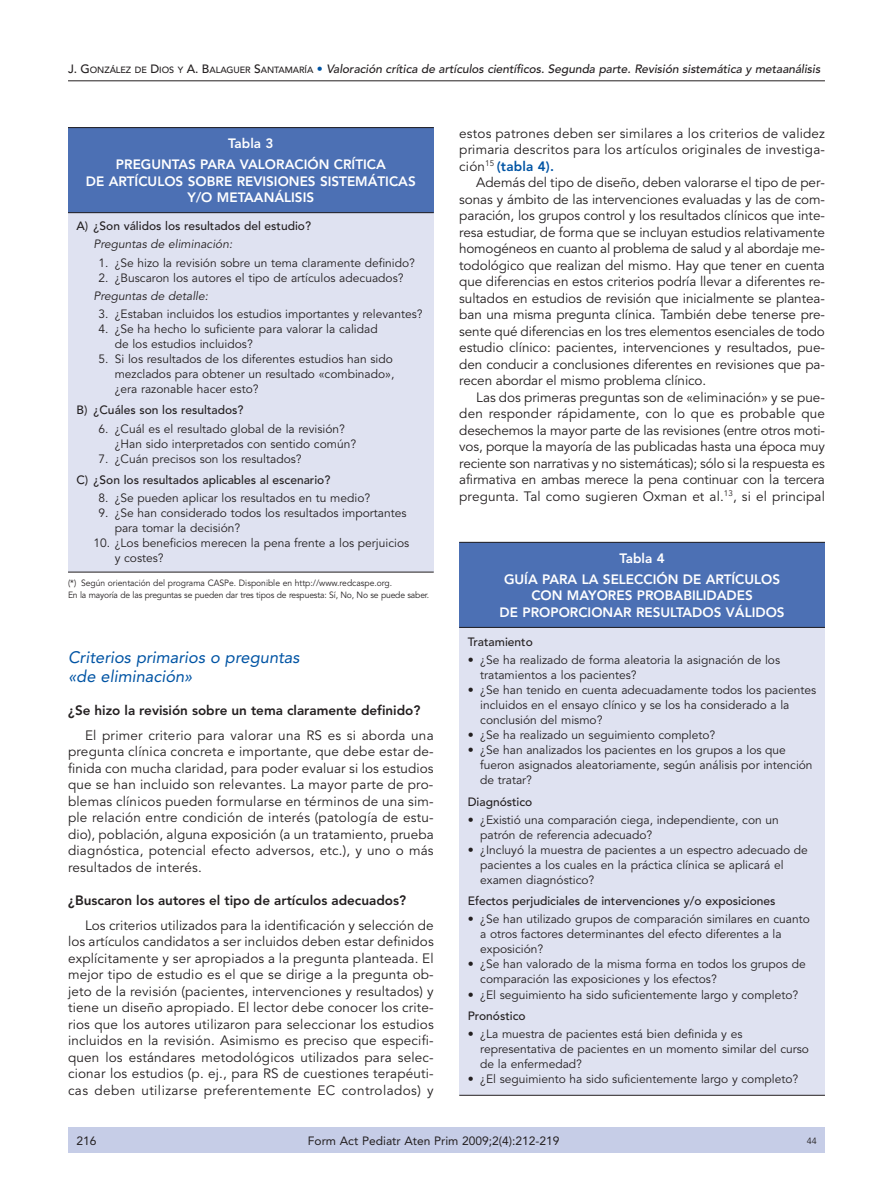
<style>
.page{position:relative;width:893px;height:1191px;background:#fff}
.page>*{position:absolute;margin:0;border:0;box-sizing:border-box;transform-origin:0 0}
.t1{font:16.5px/19.5px "Avenir";color:#0054a4}
.t2{font:13.5px/16.5px "Avenir";letter-spacing:.01em;color:#231f20;text-align:justify}
.t3{font:800 13.5px/20.7px "Avenir";color:#fff;text-align:center}
.t4{font:800 13.5px "Avenir";color:#231f20}
.t5{font:12px/15px "Avenir";color:#231f20}
.t6{font:500 12px "Avenir";color:#231f20}
.t7{font:12px "Avenir";color:#231f20}
.t8{font:9px/12px "Avenir";letter-spacing:-.015em;color:#231f20;scale:.95 1}
.t9{font:9px "Avenir";letter-spacing:-.015em;color:#231f20}
.s1{font-size:9px}
.s2{color:#0054a4}
.s3{font-weight:800;color:#0054a4}
</style>
<div class="page">
<div style="left:68px;top:1127px;width:757px;height:25px;background:#c6cde7"></div>
<hr style="left:68px;top:80px;width:757px;height:1px;background:#231f20">
<div style="left:68px;top:213px;width:366px;height:359px;background:#dfe2f1"></div>
<div style="left:68px;top:128px;width:366px;height:85px;background:#4c70b4"></div>
<hr style="left:68px;top:212px;width:366px;height:1px;background:#231f20">
<hr style="left:68px;top:572px;width:366px;height:1px;background:#231f20">
<div style="left:459px;top:542px;width:366px;height:553px;background:#dfe2f1"></div>
<div style="left:459px;top:542px;width:366px;height:85px;background:#4c70b4"></div>
<hr style="left:459px;top:627px;width:366px;height:1px;background:#231f20">
<hr style="left:459px;top:1095px;width:366px;height:1px;background:#231f20">
<hr style="left:459px;top:542px;width:366px;height:1px;background:#231f20">
<hr style="left:68px;top:127px;width:366px;height:1px;background:#231f20">
<p class="t6" style="left:68px;top:64px;width:755px">J. G<span class="s1">ONZÁLEZ DE</span> D<span class="s1">IOS Y</span> A. B<span class="s1">ALAGUER</span> S<span class="s1">ANTAMARÍA</span> <span class="s2">•</span> Valoración crítica de artículos científicos. Segunda parte. Revisión sistemática y metaanálisis</p>
<p class="t3" style="left:116px;top:134px;width:271px">Tabla 3<br>PREGUNTAS PARA VALORACIÓN CRÍTICA</p>
<p class="t3" style="left:86px;top:174px;width:331px;line-height:16.5px">DE ARTÍCULOS SOBRE REVISIONES SISTEMÁTICAS<br>Y/O METAANÁLISIS</p>
<p class="t6" style="left:77px;top:221px;width:236px">A) ¿Son válidos los resultados del estudio?</p>
<p class="t5" style="left:94px;top:238px;width:142px">Preguntas de eliminación:</p>
<p class="t5" style="left:98px;top:256px;width:318px">1. ¿Se hizo la revisión sobre un tema claramente definido?</p>
<p class="t5" style="left:94px;top:270px;width:312px;line-height:18.1px;text-indent:5px">2. ¿Buscaron los autores el tipo de artículos adecuados?<br>Preguntas de detalle:</p>
<p class="t5" style="left:98px;top:308px;width:326px">3. ¿Estaban incluidos los estudios importantes y relevantes?</p>
<p class="t5" style="left:115px;top:323px;width:264px;text-indent:-16px">4. ¿Se ha hecho lo suficiente para valorar la calidad de los estudios incluidos?</p>
<p class="t5" style="left:115px;top:353px;width:281px;text-align:justify;text-indent:-16px">5. Si los resultados de los diferentes estudios han sido mezclados para obtener un resultado «combinado», ¿era razonable hacer esto?</p>
<p class="t6" style="left:77px;top:405px;width:168px">B) ¿Cuáles son los resultados?</p>
<p class="t5" style="left:115px;top:422px;width:243px;text-indent:-16px">6. ¿Cuál es el resultado global de la revisión? ¿Han sido interpretados con sentido común?</p>
<p class="t5" style="left:98px;top:452px;width:205px">7. ¿Cuán precisos son los resultados?</p>
<p class="t6" style="left:77px;top:475px;width:255px">C) ¿Son los resultados aplicables al escenario?</p>
<p class="t5" style="left:98px;top:492px;width:273px">8. ¿Se pueden aplicar los resultados en tu medio?</p>
<p class="t5" style="left:115px;top:507px;width:293px;text-indent:-16px">9. ¿Se han considerado todos los resultados importantes para tomar la decisión?</p>
<p class="t5" style="left:115px;top:537px;width:296px;text-indent:-21px">10. ¿Los beneficios merecen la pena frente a los perjuicios y costes?</p>
<p class="t8" style="left:68px;top:578px;width:382px">(*) Según orientación del programa CASPe. Disponible en http://www.redcaspe.org.<br>En la mayoría de las preguntas se pueden dar tres tipos de respuesta: Sí, No, No se puede saber.</p>
<p class="t1" style="left:68px;top:648px;width:235px">Criterios primarios o preguntas «de eliminación»</p>
<p class="t4" style="left:68px;top:705px;width:354px">¿Se hizo la revisión sobre un tema claramente definido?</p>
<p class="t2" style="left:68px;top:728px;width:367px;text-indent:17px">El primer criterio para valorar una RS es si aborda una pregunta clínica concreta e importante, que debe estar de&shy;finida con mucha claridad, para poder evaluar si los estudios que se han incluido son relevantes. La mayor parte de pro&shy;blemas clínicos pueden formularse en términos de una sim&shy;ple relación entre condición de interés (patología de estu&shy;dio), población, alguna exposición (a un tratamiento, prueba diagnóstica, potencial efecto adversos, etc.), y uno o más resultados de interés.</p>
<p class="t4" style="left:68px;top:894px;width:340px">¿Buscaron los autores el tipo de artículos adecuados?</p>
<p class="t2" style="left:68px;top:918px;width:367px;text-indent:17px">Los criterios utilizados para la identificación y selección de los artículos candidatos a ser incluidos deben estar definidos explícitamente y ser apropiados a la pregunta planteada. El mejor tipo de estudio es el que se dirige a la pregunta ob&shy;jeto de la revisión (pacientes, intervenciones y resultados) y tiene un diseño apropiado. El lector debe conocer los crite&shy;rios que los autores utilizaron para seleccionar los estudios incluidos en la revisión. Asimismo es preciso que especifi&shy;quen los estándares metodológicos utilizados para selec&shy;cionar los estudios (p. ej., para RS de cuestiones terapéuti&shy;cas deben utilizarse preferentemente EC controlados) y</p>
<p class="t2" style="left:459px;top:126px;width:367px">estos patrones deben ser similares a los criterios de validez primaria descritos para los artículos originales de investiga&shy;ción<sup>15</sup> <span class="s3">(tabla 4).</span></p>
<p class="t2" style="left:459px;top:176px;width:367px;text-indent:17px">Además del tipo de diseño, deben valorarse el tipo de per&shy;sonas y ámbito de las intervenciones evaluadas y las de com&shy;paración, los grupos control y los resultados clínicos que inte&shy;resa estudiar, de forma que se incluyan estudios relativamente homogéneos en cuanto al problema de salud y al abordaje me&shy;todológico que realizan del mismo. Hay que tener en cuenta que diferencias en estos criterios podría llevar a diferentes re&shy;sultados en estudios de revisión que inicialmente se plantea&shy;ban una misma pregunta clínica. También debe tenerse pre&shy;sente qué diferencias en los tres elementos esenciales de todo estudio clínico: pacientes, intervenciones y resultados, pue&shy;den conducir a conclusiones diferentes en revisiones que pa&shy;recen abordar el mismo problema clínico.</p>
<p class="t2" style="left:459px;top:390px;width:367px;text-indent:17px">Las dos primeras preguntas son de «eliminación» y se pue&shy;den responder rápidamente, con lo que es probable que desechemos la mayor parte de las revisiones (entre otros moti&shy;vos, porque la mayoría de las publicadas hasta una época muy reciente son narrativas y no sistemáticas); sólo si la respuesta es afirmativa en ambas merece la pena continuar con la tercera pregunta. Tal como sugieren Oxman et al.<sup>13</sup>, si el principal</p>
<p class="t3" style="left:504px;top:549px;width:278px">Tabla 4<br>GUÍA PARA LA SELECCIÓN DE ARTÍCULOS</p>
<p class="t3" style="left:499px;top:588px;width:287px;line-height:16.5px">CON MAYORES PROBABILIDADES<br>DE PROPORCIONAR RESULTADOS VÁLIDOS</p>
<p class="t6" style="left:468px;top:637px;width:67px">Tratamiento</p>
<p class="t5" style="left:480px;top:654px;width:301px;text-indent:-12px">• ¿Se ha realizado de forma aleatoria la asignación de los tratamientos a los pacientes?</p>
<p class="t5" style="left:480px;top:684px;width:337px;text-indent:-12px">• ¿Se han tenido en cuenta adecuadamente todos los pacientes incluidos en el ensayo clínico y se los ha considerado a la conclusión del mismo?</p>
<p class="t5" style="left:468px;top:729px;width:249px">• ¿Se ha realizado un seguimiento completo?</p>
<p class="t5" style="left:480px;top:744px;width:334px;text-indent:-12px">• ¿Se han analizados los pacientes en los grupos a los que fueron asignados aleatoriamente, según análisis por intención de tratar?</p>
<p class="t6" style="left:468px;top:796px;width:66px">Diagnóstico</p>
<p class="t5" style="left:480px;top:813px;width:300px;text-indent:-12px">• ¿Existió una comparación ciega, independiente, con un patrón de referencia adecuado?</p>
<p class="t5" style="left:480px;top:843px;width:329px;text-indent:-12px">• ¿Incluyó la muestra de pacientes a un espectro adecuado de pacientes a los cuales en la práctica clínica se aplicará el examen diagnóstico?</p>
<p class="t6" style="left:468px;top:896px;width:309px">Efectos perjudiciales de intervenciones y/o exposiciones</p>
<p class="t5" style="left:480px;top:913px;width:331px;text-indent:-12px">• ¿Se han utilizado grupos de comparación similares en cuanto a otros factores determinantes del efecto diferentes a la exposición?</p>
<p class="t5" style="left:480px;top:958px;width:327px;text-indent:-12px">• ¿Se han valorado de la misma forma en todos los grupos de comparación las exposiciones y los efectos?</p>
<p class="t5" style="left:468px;top:988px;width:332px">• ¿El seguimiento ha sido suficientemente largo y completo?</p>
<p class="t6" style="left:468px;top:1010px;width:59px">Pronóstico</p>
<p class="t5" style="left:480px;top:1027px;width:330px;text-indent:-12px">• ¿La muestra de pacientes está bien definida y es representativa de pacientes en un momento similar del curso de la enfermedad?</p>
<p class="t5" style="left:468px;top:1072px;width:332px">• ¿El seguimiento ha sido suficientemente largo y completo?</p>
<p class="t7" style="left:77px;top:1135px;width:22px">216</p>
<p class="t7" style="left:308px;top:1135px;width:253px">Form Act Pediatr Aten Prim 2009;2(4):212-219</p>
<p class="t9" style="left:807px;top:1137px;width:12px">44</p>
</div>
